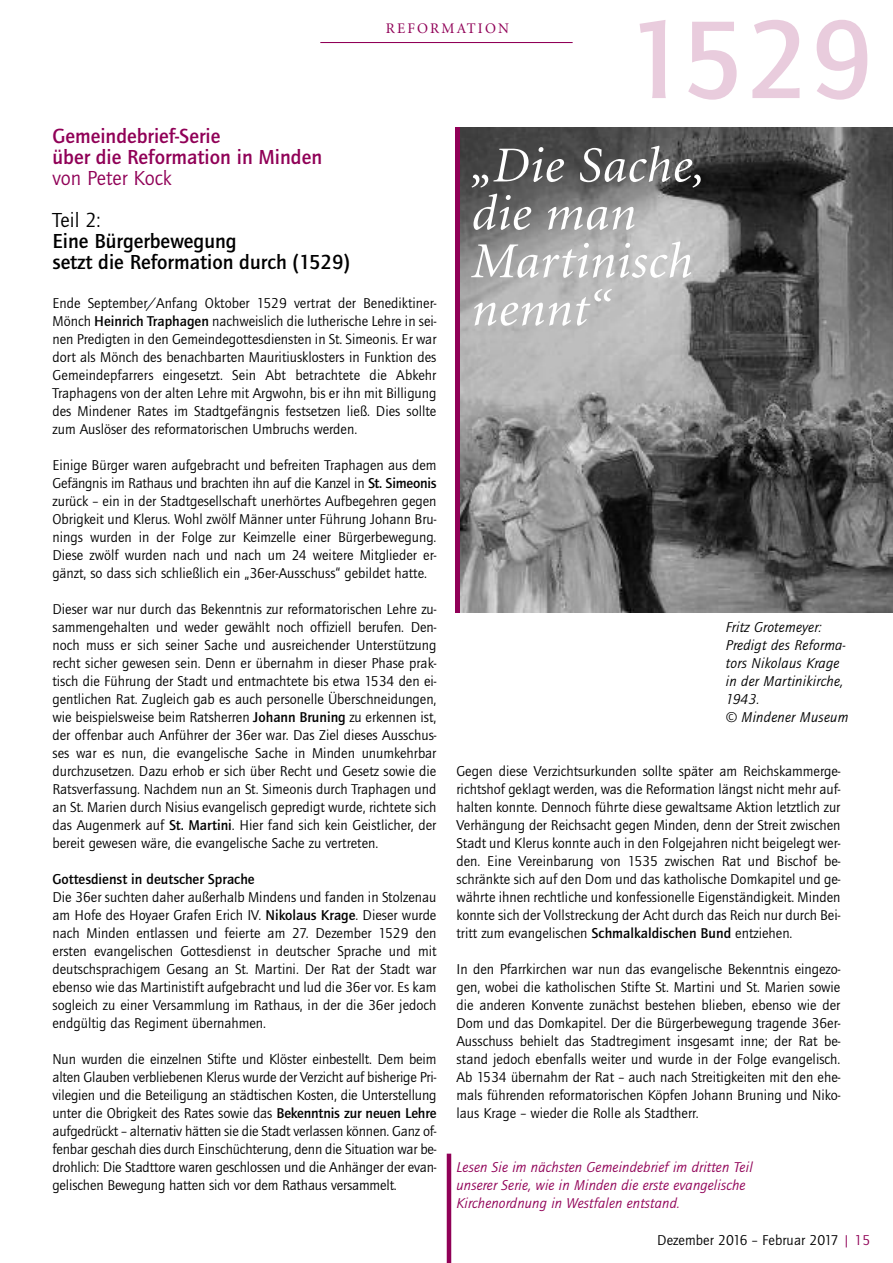
<style>
.page{position:relative;width:893px;height:1263px;background:#fff}
.page>*{position:absolute;margin:0;border:0;box-sizing:border-box;transform-origin:0 0}
.t1{font:700 114.45px "Quay Itc T";color:#e9ccdd}
.t2{font:italic 50.4px/47.8px "Minion";letter-spacing:.015em;color:#fff}
.t3{font:700 21px/21px "Quay Itc T";color:#000}
.t4{font:700 21px/21px "Quay Itc T";color:#900057}
.t5{font:21px "Quay Itc T";color:#900057}
.t6{font:21px "Quay Itc T";color:#000}
.t7{font:14.7px/18px "Quay Itc T";color:#000;text-align:justify}
.t8{font:italic 14.7px/18px "Quay Itc T";letter-spacing:.01em;color:#900057}
.t9{font:italic 14.7px/18px "Quay Itc T";letter-spacing:.015em;color:#000}
.t10{font:700 14.7px "Quay Itc T";color:#000}
.t11{font:14.7px "Minion";letter-spacing:.145em;color:#900057}
.s1{font-weight:700}
.s2{color:#900057}
</style>
<div class="page">
<hr style="left:320px;top:42px;width:253px;height:1px;background:#900057">
<img style="left:459px;top:128px;width:434px;height:485px">
<hr style="left:455px;top:128px;width:4px;height:485px;background:#900057">
<hr style="left:447px;top:1154px;width:4px;height:109px;background:#900057">
<p class="t11" style="left:386px;top:23px;width:125px">REFORMATION</p>
<h1 class="t1" style="left:626px;top:-8px;width:249px">1529</h1>
<h3 class="t4" style="left:53px;top:125px;width:271px">Gemeindebrief-Serie<br>über die Reformation in Minden</h3>
<h3 class="t5" style="left:53px;top:166px;width:121px">von Peter Kock</h3>
<h3 class="t6" style="left:53px;top:208px;width:50px">Teil 2:</h3>
<h3 class="t3" style="left:53px;top:230px;width:299px">Eine Bürgerbewegung<br>setzt die Reformation durch (1529)</h3>
<p class="t7" style="left:53px;top:293px;width:385px">Ende September/Anfang Oktober 1529 vertrat der Benediktiner-Mönch <span class="s1">Heinrich Traphagen</span> nachweislich die lutherische Lehre in sei&shy;nen Predigten in den Gemeindegottesdiensten in St. Simeonis. Er war dort als Mönch des benachbarten Mauritiusklosters in Funktion des Gemeindepfarrers eingesetzt. Sein Abt betrachtete die Abkehr Traphagens von der alten Lehre mit Argwohn, bis er ihn mit Billigung des Mindener Rates im Stadtgefängnis festsetzen ließ. Dies sollte zum Auslöser des reformatorischen Umbruchs werden.</p>
<p class="t7" style="left:53px;top:455px;width:385px">Einige Bürger waren aufgebracht und befreiten Traphagen aus dem Gefängnis im Rathaus und brachten ihn auf die Kanzel in <span class="s1">St. Simeonis </span>zurück – ein in der Stadtgesellschaft unerhörtes Aufbegehren gegen Obrigkeit und Klerus. Wohl zwölf Männer unter Führung Johann Bru&shy;nings wurden in der Folge zur Keimzelle einer Bürgerbewegung.<br>Diese zwölf wurden nach und nach um 24 weitere Mitglieder er&shy;gänzt, so dass sich schließlich ein „36er-Ausschuss“ gebildet hatte.</p>
<p class="t7" style="left:53px;top:599px;width:385px">Dieser war nur durch das Bekenntnis zur reformatorischen Lehre zu&shy;sammengehalten und weder gewählt noch offiziell berufen. Den&shy;noch muss er sich seiner Sache und ausreichender Unterstützung recht sicher gewesen sein. Denn er übernahm in dieser Phase prak&shy;tisch die Führung der Stadt und entmachtete bis etwa 1534 den ei&shy;gentlichen Rat. Zugleich gab es auch personelle Überschneidungen, wie beispielsweise beim Ratsherren <span class="s1">Johann Bruning</span> zu erkennen ist, der offenbar auch Anführer der 36er war. Das Ziel dieses Ausschus&shy;ses war es nun, die evangelische Sache in Minden unumkehrbar durchzusetzen. Dazu erhob er sich über Recht und Gesetz sowie die Ratsverfassung. Nachdem nun an St. Simeonis durch Traphagen und an St. Marien durch Nisius evangelisch gepredigt wurde, richtete sich das Augenmerk auf <span class="s1">St. Martini</span>. Hier fand sich kein Geistlicher, der bereit gewesen wäre, die evangelische Sache zu vertreten.</p>
<p class="t10" style="left:53px;top:870px;width:204px">Gottesdienst in deutscher Sprache</p>
<p class="t7" style="left:52px;top:887px;width:385px">Die 36er suchten daher außerhalb Mindens und fanden in Stolzenau am Hofe des Hoyaer Grafen Erich IV. <span class="s1">Nikolaus Krage</span>. Dieser wurde nach Minden entlassen und feierte am 27. Dezember 1529 den ersten evangelischen Gottesdienst in deutscher Sprache und mit deutschsprachigem Gesang an St. Martini. Der Rat der Stadt war ebenso wie das Martinistift aufgebracht und lud die 36er vor. Es kam sogleich zu einer Versammlung im Rathaus, in der die 36er jedoch endgültig das Regiment übernahmen.</p>
<p class="t7" style="left:52px;top:1049px;width:385px">Nun wurden die einzelnen Stifte und Klöster einbestellt. Dem beim alten Glauben verbliebenen Klerus wurde der Verzicht auf bisherige Pri&shy;vilegien und die Beteiligung an städtischen Kosten, die Unterstellung unter die Obrigkeit des Rates sowie das <span class="s1">Bekenntnis zur neuen Lehre </span>aufgedrückt – alternativ hätten sie die Stadt verlassen können. Ganz of&shy;fenbar geschah dies durch Einschüchterung, denn die Situation war be&shy;drohlich: Die Stadttore waren geschlossen und die Anhänger der evan&shy;gelischen Bewegung hatten sich vor dem Rathaus versammelt.</p>
<h2 class="t2" style="left:470px;top:145px;width:235px">„Die Sache, die man<br>Martinisch nennt“</h2>
<p class="t9" style="left:726px;top:618px;width:124px">Fritz Grotemeyer:<br>Predigt des Reforma&shy;tors Nikolaus Krage in der Martinikirche,<br>1943.<br>© Mindener Museum</p>
<p class="t7" style="left:456px;top:761px;width:385px">Gegen diese Verzichtsurkunden sollte später am Reichskammerge&shy;richtshof geklagt werden, was die Reformation längst nicht mehr auf&shy;halten konnte. Dennoch führte diese gewaltsame Aktion letztlich zur Verhängung der Reichsacht gegen Minden, denn der Streit zwischen Stadt und Klerus konnte auch in den Folgejahren nicht beigelegt wer&shy;den. Eine Vereinbarung von 1535 zwischen Rat und Bischof be&shy;schränkte sich auf den Dom und das katholische Domkapitel und ge&shy;währte ihnen rechtliche und konfessionelle Eigenständigkeit. Minden konnte sich der Vollstreckung der Acht durch das Reich nur durch Bei&shy;tritt zum evangelischen <span class="s1">Schmalkaldischen Bund</span> entziehen.</p>
<p class="t7" style="left:456px;top:959px;width:385px">In den Pfarrkirchen war nun das evangelische Bekenntnis eingezo&shy;gen, wobei die katholischen Stifte St. Martini und St. Marien sowie die anderen Konvente zunächst bestehen blieben, ebenso wie der Dom und das Domkapitel. Der die Bürgerbewegung tragende 36er-Ausschuss behielt das Stadtregiment insgesamt inne; der Rat be&shy;stand jedoch ebenfalls weiter und wurde in der Folge evangelisch.<br>Ab 1534 übernahm der Rat – auch nach Streitigkeiten mit den ehe&shy;mals führenden reformatorischen Köpfen Johann Bruning und Niko&shy;laus Krage – wieder die Rolle als Stadtherr.</p>
<p class="t8" style="left:456px;top:1157px;width:298px">Lesen Sie im nächsten Gemeindebrief im dritten Teil unserer Serie, wie in Minden die erste evangelische<br>Kirchenordnung in Westfalen entstand.</p>
<p class="t7" style="left:657px;top:1230px;width:214px">Dezember 2016 – Februar 2017 <span class="s2">| 15</span></p>
</div>
